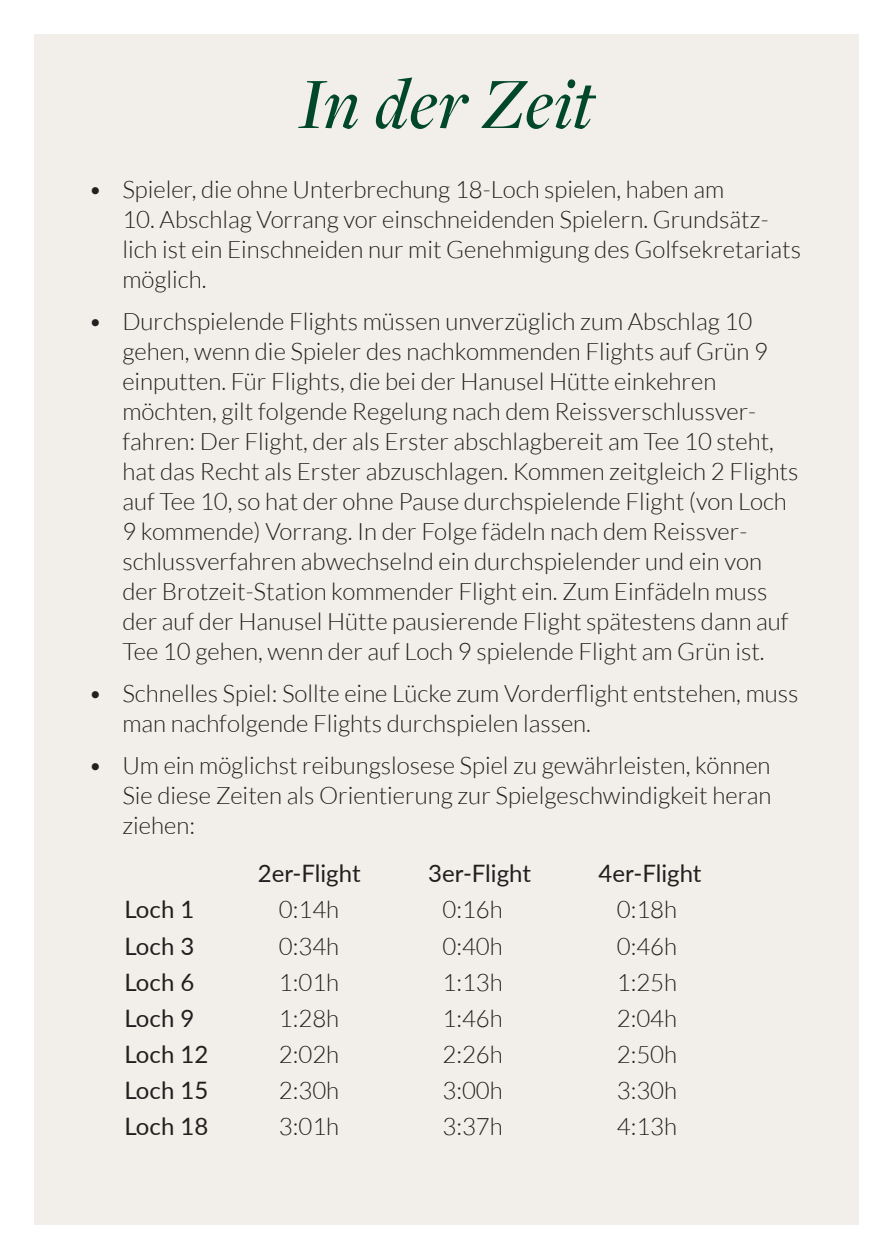
<style>
.page{position:relative;width:893px;height:1259px;background:#fff}
.page>*{position:absolute;margin:0;border:0;box-sizing:border-box;transform-origin:0 0}
.t1{font:italic 500 75px "Freight Disp Pro";letter-spacing:.01em;color:#014829}
.t2{font:300 24px/30px "Lato";color:#231f20}
.t3{font:24px "Lato";color:#231f20}
</style>
<div class="page">
<div style="left:34px;top:34px;width:825px;height:1191px;background:#f2efea"></div>
<p class="t1" style="left:299px;top:55px;width:297px">In der Zeit</p>
<p class="t2" style="left:88px;top:174px;width:637px">• Spieler, die ohne Unterbrechung 18-Loch spielen, haben am</p>
<p class="t2" style="left:122px;top:204px;width:680px">10. Abschlag Vorrang vor einschneidenden Spielern. Grundsätz&shy;lich ist ein Einschneiden nur mit Genehmigung des Golfsekretariats möglich.</p>
<p class="t2" style="left:122px;top:306px;width:678px;text-indent:-34px">• Durchspielende Flights müssen unverzüglich zum Abschlag 10 gehen, wenn die Spieler des nachkommenden Flights auf Grün 9 einputten. Für Flights, die bei der Hanusel Hütte einkehren möchten, gilt folgende Regelung nach dem Reissverschlussver&shy;fahren: Der Flight, der als Erster abschlagbereit am Tee 10 steht, hat das Recht als Erster abzuschlagen. Kommen zeitgleich 2 Flights auf Tee 10, so hat der ohne Pause durchspielende Flight (von Loch 9 kommende) Vorrang. In der Folge fädeln nach dem Reissver&shy;schlussverfahren abwechselnd ein durchspielender und ein von der Brotzeit-Station kommender Flight ein. Zum Einfädeln muss der auf der Hanusel Hütte pausierende Flight spätestens dann auf Tee 10 gehen, wenn der auf Loch 9 spielende Flight am Grün ist.</p>
<p class="t2" style="left:122px;top:678px;width:677px;text-indent:-34px">• Schnelles Spiel: Sollte eine Lücke zum Vorderflight entstehen, muss man nachfolgende Flights durchspielen lassen.</p>
<p class="t2" style="left:122px;top:750px;width:650px;text-align:justify;text-indent:-34px">• Um ein möglichst reibungslosese Spiel zu gewährleisten, können Sie diese Zeiten als Orientierung zur Spielgeschwindigkeit heran ziehen:</p>
<p class="t3" style="left:258px;top:856px;width:104px">2er-Flight</p>
<p class="t3" style="left:428px;top:856px;width:104px">3er-Flight</p>
<p class="t3" style="left:599px;top:856px;width:104px">4er-Flight</p>
<p class="t3" style="left:124px;top:892px;width:71px">Loch 1</p>
<p class="t2" style="left:279px;top:895px;width:62px">0:14h</p>
<p class="t2" style="left:442px;top:895px;width:62px">0:16h</p>
<p class="t2" style="left:617px;top:895px;width:62px">0:18h</p>
<p class="t3" style="left:124px;top:928px;width:71px">Loch 3</p>
<p class="t2" style="left:279px;top:931px;width:62px">0:34h</p>
<p class="t2" style="left:442px;top:931px;width:62px">0:40h</p>
<p class="t2" style="left:617px;top:931px;width:62px">0:46h</p>
<p class="t3" style="left:124px;top:964px;width:71px">Loch 6</p>
<p class="t2" style="left:279px;top:967px;width:62px">1:01h</p>
<p class="t2" style="left:442px;top:967px;width:62px">1:13h</p>
<p class="t2" style="left:617px;top:967px;width:62px">1:25h</p>
<p class="t3" style="left:124px;top:1000px;width:71px">Loch 9</p>
<p class="t2" style="left:279px;top:1003px;width:62px">1:28h</p>
<p class="t2" style="left:442px;top:1003px;width:62px">1:46h</p>
<p class="t2" style="left:617px;top:1003px;width:62px">2:04h</p>
<p class="t3" style="left:124px;top:1036px;width:85px">Loch 12</p>
<p class="t2" style="left:279px;top:1039px;width:62px">2:02h</p>
<p class="t2" style="left:442px;top:1039px;width:62px">2:26h</p>
<p class="t2" style="left:617px;top:1039px;width:62px">2:50h</p>
<p class="t3" style="left:124px;top:1072px;width:85px">Loch 15</p>
<p class="t2" style="left:279px;top:1075px;width:62px">2:30h</p>
<p class="t2" style="left:442px;top:1075px;width:62px">3:00h</p>
<p class="t2" style="left:617px;top:1075px;width:62px">3:30h</p>
<p class="t3" style="left:124px;top:1108px;width:85px">Loch 18</p>
<p class="t2" style="left:279px;top:1111px;width:62px">3:01h</p>
<p class="t2" style="left:442px;top:1111px;width:62px">3:37h</p>
<p class="t2" style="left:617px;top:1111px;width:62px">4:13h</p>
</div>
